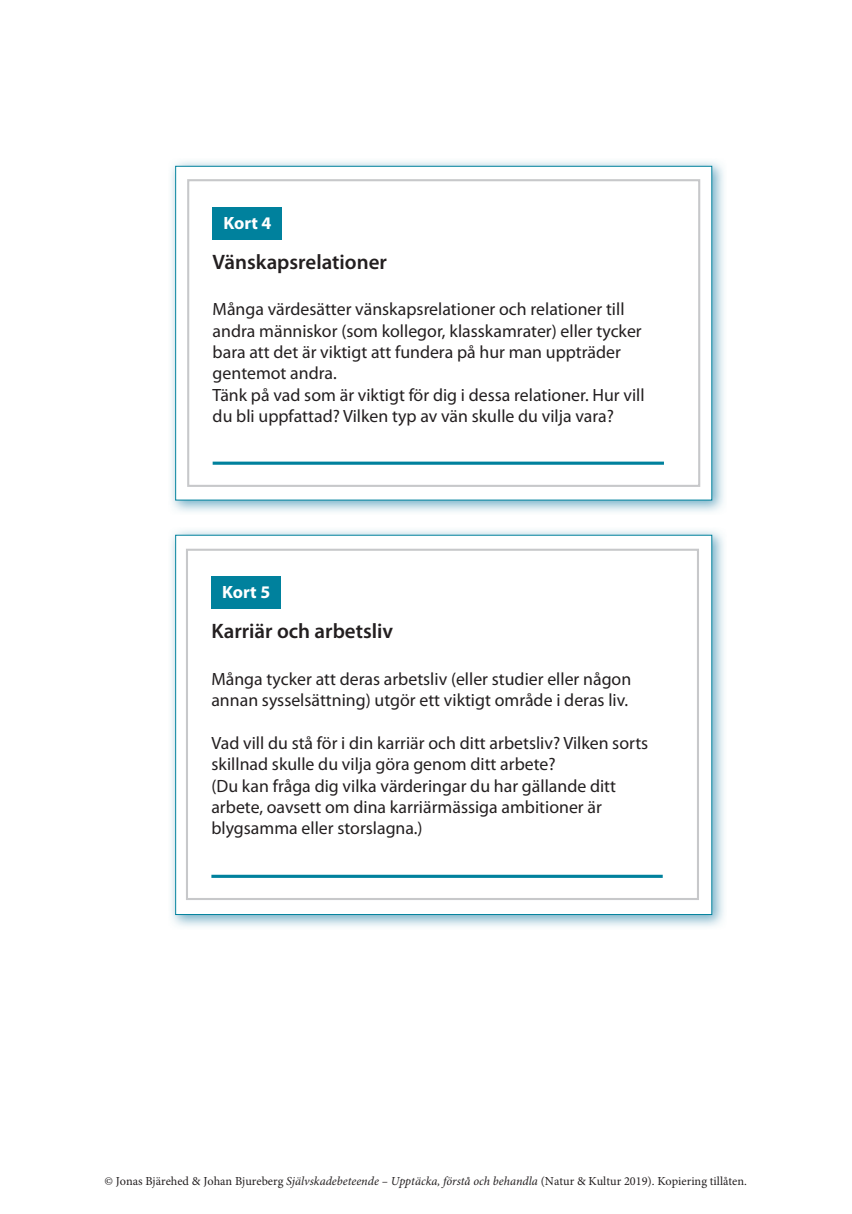
<style>
.page{position:relative;width:852px;height:1214px;background:#fff}
.page>*{position:absolute;margin:0;border:0;box-sizing:border-box;transform-origin:0 0}
.t1{font:600 21px "Myriad Pro";color:#231f20}
.t2{font:17.85px/21.3px "Myriad Pro";color:#231f20}
.t3{font:700 17.85px "Myriad Pro";color:#fff}
.t4{font:12.25px "Minion Pro";color:#231f20}
.s1{font-style:italic}
</style>
<div class="page">
<img style="left:171px;top:161px;width:553px;height:351px">
<div style="left:175px;top:166px;width:536px;height:334px;background:#fff"></div>
<div style="left:187px;top:179px;width:513px;height:308px;border:2px solid #c7c8ca"></div>
<div style="left:212px;top:207px;width:69px;height:32px;background:#00819d"></div>
<hr style="left:212px;top:461px;width:451px;height:3px;background:#00819d">
<img style="left:171px;top:530px;width:553px;height:397px">
<div style="left:175px;top:535px;width:536px;height:379px;background:#fff"></div>
<div style="left:186px;top:548px;width:512px;height:352px;border:2px solid #c7c8ca"></div>
<div style="left:211px;top:576px;width:69px;height:33px;background:#00819d"></div>
<hr style="left:211px;top:874px;width:451px;height:3px;background:#00819d">
<p class="t3" style="left:223px;top:211px;width:50px">Kort 4</p>
<p class="t1" style="left:212px;top:248px;width:176px">Vänskapsrelationer</p>
<p class="t2" style="left:212px;top:298px;width:433px">Många värdesätter vänskapsrelationer och relationer till andra människor (som kollegor, klasskamrater) eller tycker bara att det är viktigt att fundera på hur man uppträder gentemot andra.<br>Tänk på vad som är viktigt för dig i dessa relationer. Hur vill du bli uppfattad? Vilken typ av vän skulle du vilja vara?</p>
<p class="t3" style="left:222px;top:580px;width:50px">Kort 5</p>
<p class="t1" style="left:211px;top:618px;width:183px">Karriär och arbetsliv</p>
<p class="t2" style="left:211px;top:668px;width:421px">Många tycker att deras arbetsliv (eller studier eller någon annan sysselsättning) utgör ett viktigt område i deras liv.</p>
<p class="t2" style="left:211px;top:732px;width:438px">Vad vill du stå för i din karriär och ditt arbetsliv? Vilken sorts skillnad skulle du vilja göra genom ditt arbete?<br>(Du kan fråga dig vilka värderingar du har gällande ditt arbete, oavsett om dina karriärmässiga ambitioner är blygsamma eller storslagna.)</p>
<p class="t4" style="left:104px;top:1172px;width:643px">© Jonas Bjärehed &amp; Johan Bjureberg <span class="s1">Självskadebeteende – Upptäcka, förstå och behandla</span> (Natur &amp; Kultur 2019). Kopiering tillåten.</p>
<p class="t2" style="left:211px;top:1177px;width:204px">för dig inom detta område?</p>
</div>
